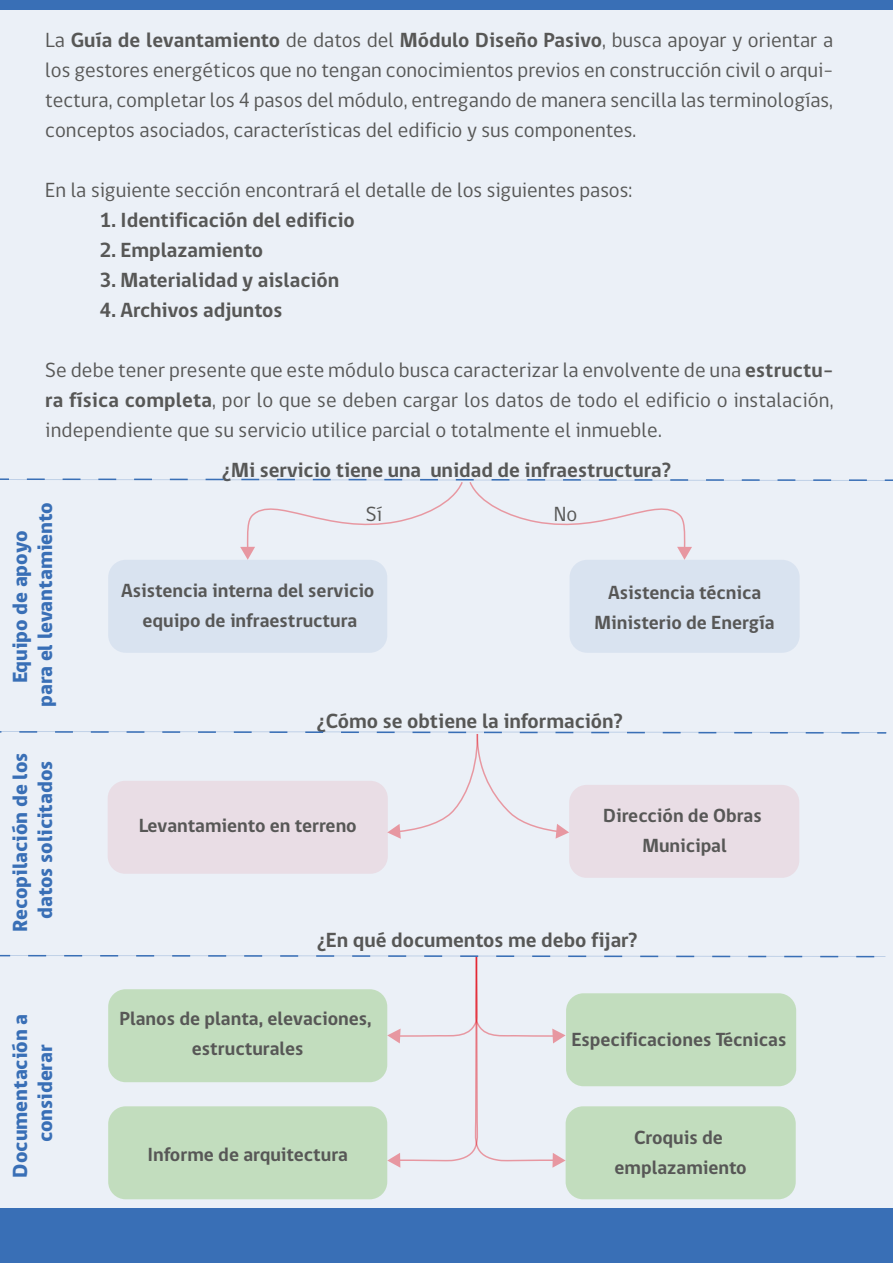
<style>
.page{position:relative;width:893px;height:1263px;background:#fff}
.page>*{position:absolute;margin:0;border:0;box-sizing:border-box;transform-origin:0 0}
.t1{font:21px/30px "gob CL";color:#575756;text-align:justify}
.t2{font:700 21px "gob CL";color:#575756}
.t3{font:800 21px/25.2px "gob CL";color:#396fb6;text-align:center}
.t4{font:700 19.5px/30px "gob CL";color:#575756;text-align:center}
.s1{font-weight:700}
</style>
<div class="page">
<div style="left:0;top:0;width:892px;height:1263px;background:#ebf0f7"></div>
<div style="left:0;top:1208px;width:893px;height:55px;background:#396fb6"></div>
<div style="left:0;top:0;width:893px;height:10px;background:#396fb6"></div>
<div style="left:108px;top:560px;width:279px;height:93px;background:#d9e3f0;border-radius:17px"></div>
<div style="left:569px;top:560px;width:231px;height:93px;background:#d9e3f0;border-radius:17px"></div>
<div style="left:569px;top:785px;width:230px;height:93px;background:#e9dde5;border-radius:17px"></div>
<div style="left:108px;top:781px;width:280px;height:93px;background:#e9dde5;border-radius:17px"></div>
<div style="left:566px;top:1106px;width:230px;height:93px;background:#c2ddbe;border-radius:17px"></div>
<div style="left:108px;top:1106px;width:279px;height:93px;background:#c2ddbe;border-radius:17px"></div>
<svg style="left:0;top:478px;width:893px;height:82px"></svg>
<svg style="left:0;top:731px;width:886px;height:108px"></svg>
<svg style="left:0;top:954px;width:886px;height:214px"></svg>
<p class="t1" style="left:45px;top:25px;width:789px">La <span class="s1">Guía de levantamiento</span> de datos del <span class="s1">Módulo Diseño Pasivo</span>, busca apoyar y orientar a los gestores energéticos que no tengan conocimientos previos en construcción civil o arqui&shy;tectura, completar los 4 pasos del módulo, entregando de manera sencilla las terminologías, conceptos asociados, características del edificio y sus componentes.</p>
<p class="t1" style="left:45px;top:175px;width:588px">En la siguiente sección encontrará el detalle de los siguientes pasos:</p>
<p class="t2" style="left:99px;top:206px;width:257px">1. Identificación del edificio</p>
<p class="t2" style="left:99px;top:236px;width:165px">2. Emplazamiento</p>
<p class="t2" style="left:99px;top:266px;width:241px">3. Materialidad y aislación</p>
<p class="t2" style="left:99px;top:296px;width:185px">4. Archivos adjuntos</p>
<p class="t1" style="left:45px;top:356px;width:790px">Se debe tener presente que este módulo busca caracterizar la envolvente de una <span class="s1">estructu&shy;ra física completa</span>, por lo que se deben cargar los datos de todo el edificio o instalación, independiente que su servicio utilice parcial o totalmente el inmueble.</p>
<p class="t3" style="left:8px;top:707px;width:206px;rotate:-90deg">Equipo de apoyo<br>para el levantamiento</p>
<p class="t3" style="left:8px;top:932px;width:181px;rotate:-90deg">Recopilación de los datos solicitados</p>
<p class="t3" style="left:8px;top:1177px;width:165px;rotate:-90deg">Documentación a considerar</p>
<p class="t2" style="left:222px;top:455px;width:450px">¿Mi servicio tiene una unidad de infraestructura?</p>
<p class="t1" style="left:366px;top:499px;width:17px">Sí</p>
<p class="t1" style="left:554px;top:499px;width:25px">No</p>
<p class="t4" style="left:121px;top:576px;width:255px">Asistencia interna del servicio equipo de infraestructura</p>
<p class="t4" style="left:595px;top:577px;width:182px">Asistencia técnica<br>Ministerio de Energía</p>
<p class="t2" style="left:317px;top:707px;width:307px">¿Cómo se obtiene la información?</p>
<p class="t4" style="left:139px;top:811px;width:220px">Levantamiento en terreno</p>
<p class="t4" style="left:603px;top:801px;width:160px">Dirección de Obras<br>Municipal</p>
<p class="t2" style="left:317px;top:926px;width:322px">¿En qué documentos me debo fijar?</p>
<p class="t4" style="left:119px;top:1004px;width:254px">Planos de planta, elevaciones, estructurales</p>
<p class="t4" style="left:147px;top:1139px;width:202px">Informe de arquitectura</p>
<p class="t4" style="left:572px;top:1025px;width:216px">Especificaciones Técnicas</p>
<p class="t4" style="left:614px;top:1123px;width:134px">Croquis de emplazamiento</p>
</div>
